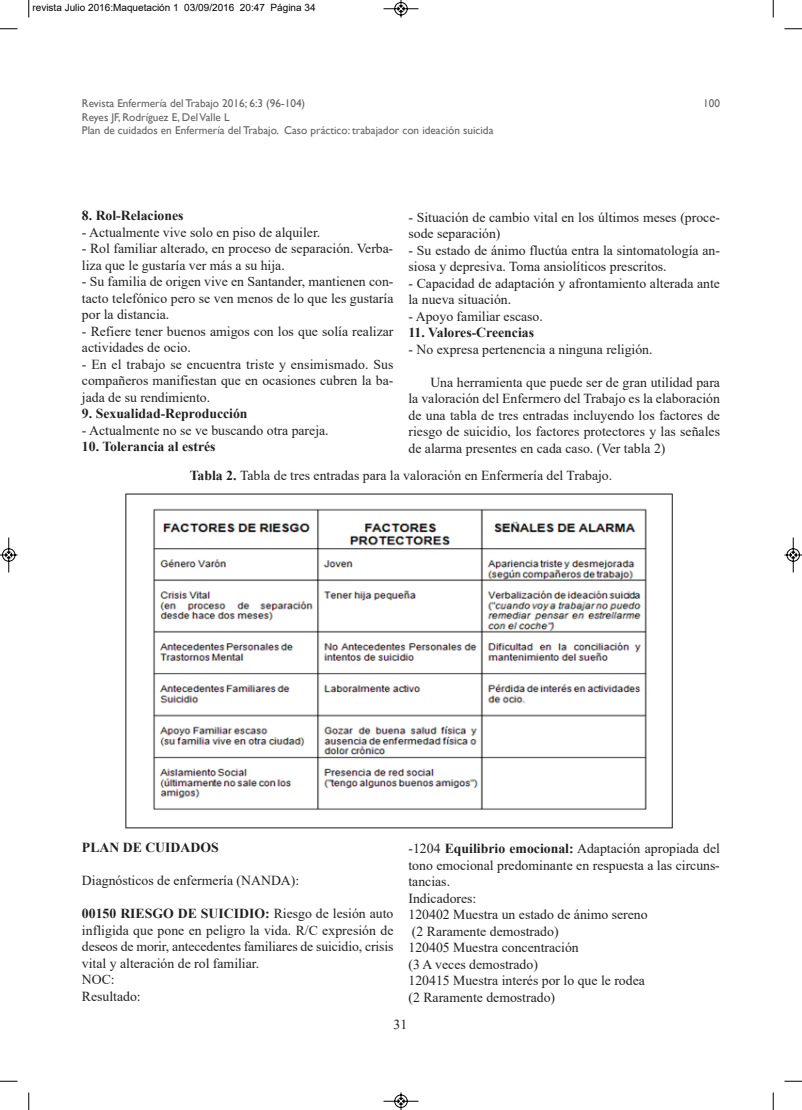
<style>
.page{position:relative;width:802px;height:1110px;background:#fff}
.page>*{position:absolute;margin:0;border:0;box-sizing:border-box;transform-origin:0 0}
.t1{font:13.75px/16.5px "Times New Roman";color:#231f20}
.t2{font:700 13.75px "Times New Roman";color:#231f20}
.t3{font:11.25px/13.5px "Gill Sans";color:#636366}
.t4{font:10px "Arial";color:#000}
.s1{font-weight:700}
</style>
<div class="page">
<img style="left:125px;top:493px;width:548px;height:336px">
<svg style="left:28px;top:0;width:2px;height:18px"></svg>
<svg style="left:0;top:28px;width:18px;height:2px"></svg>
<svg style="left:773px;top:0;width:1px;height:18px"></svg>
<svg style="left:784px;top:28px;width:18px;height:2px"></svg>
<svg style="left:28px;top:1092px;width:2px;height:18px"></svg>
<svg style="left:0;top:1081px;width:18px;height:1px"></svg>
<svg style="left:773px;top:1092px;width:1px;height:18px"></svg>
<svg style="left:784px;top:1081px;width:18px;height:1px"></svg>
<svg style="left:383px;top:0;width:36px;height:18px"></svg>
<svg style="left:383px;top:1092px;width:36px;height:18px"></svg>
<svg style="left:0;top:537px;width:18px;height:36px"></svg>
<svg style="left:784px;top:537px;width:18px;height:36px"></svg>
<p class="t4" style="left:32px;top:2px;width:284px">revista Julio 2016:Maquetación 1 03/09/2016 20:47 Página 34</p>
<p class="t3" style="left:82px;top:97px;width:225px">Revista Enfermería del Trabajo 2016; 6:3 (96-104)</p>
<p class="t3" style="left:703px;top:97px;width:18px">100</p>
<p class="t3" style="left:82px;top:110px;width:413px">Reyes JF, Rodríguez E, DelValle L<br>Plan de cuidados en Enfermería del Trabajo. Caso práctico: trabajador con ideación suicida</p>
<p class="t2" style="left:82px;top:208px;width:103px">8. Rol-Relaciones</p>
<p class="t1" style="left:82px;top:224px;width:240px">- Actualmente vive solo en piso de alquiler.</p>
<p class="t1" style="left:82px;top:240px;width:313px">- Rol familiar alterado, en proceso de separación. Verba&shy;liza que le gustaría ver más a su hija.</p>
<p class="t1" style="left:82px;top:273px;width:313px;text-align:justify">- Su familia de origen vive en Santander, mantienen con&shy;tacto telefónico pero se ven menos de lo que les gustaría por la distancia.</p>
<p class="t1" style="left:82px;top:323px;width:313px">- Refiere tener buenos amigos con los que solía realizar actividades de ocio.</p>
<p class="t1" style="left:82px;top:356px;width:313px;text-align:justify">- En el trabajo se encuentra triste y ensimismado. Sus compañeros manifiestan que en ocasiones cubren la ba&shy;jada de su rendimiento.</p>
<p class="t2" style="left:82px;top:406px;width:167px">9. Sexualidad-Reproducción</p>
<p class="t1" style="left:82px;top:422px;width:248px">- Actualmente no se ve buscando otra pareja.</p>
<p class="t2" style="left:82px;top:439px;width:135px">10. Tolerancia al estrés</p>
<p class="t1" style="left:408px;top:209px;width:313px">- Situación de cambio vital en los últimos meses (proce&shy;sode separación)</p>
<p class="t1" style="left:408px;top:242px;width:313px">- Su estado de ánimo fluctúa entra la sintomatología an&shy;siosa y depresiva. Toma ansiolíticos prescritos.</p>
<p class="t1" style="left:408px;top:275px;width:313px">- Capacidad de adaptación y afrontamiento alterada ante la nueva situación.</p>
<p class="t1" style="left:408px;top:308px;width:136px">- Apoyo familiar escaso.</p>
<p class="t2" style="left:408px;top:325px;width:127px">11. Valores-Creencias</p>
<p class="t1" style="left:408px;top:341px;width:245px">- No expresa pertenencia a ninguna religión.</p>
<p class="t1" style="left:408px;top:374px;width:313px;text-align:justify;text-indent:22px">Una herramienta que puede ser de gran utilidad para la valoración del Enfermero del Trabajo es la elaboración de una tabla de tres entradas incluyendo los factores de riesgo de suicidio, los factores protectores y las señales de alarma presentes en cada caso. (Ver tabla 2)</p>
<p class="t1" style="left:190px;top:467px;width:424px"><span class="s1">Tabla 2.</span> Tabla de tres entradas para la valoración en Enfermería del Trabajo.</p>
<p class="t2" style="left:82px;top:840px;width:138px">PLAN DE CUIDADOS</p>
<p class="t1" style="left:82px;top:872px;width:219px">Diagnósticos de enfermería (NANDA):</p>
<p class="t1" style="left:82px;top:905px;width:313px"><span class="s1">00150 RIESGO DE SUICIDIO:</span> Riesgo de lesión auto infligida que pone en peligro la vida. R/C expresión de deseos de morir, antecedentes familiares de suicidio, crisis vital y alteración de rol familiar.<br>NOC:<br>Resultado:</p>
<p class="t1" style="left:408px;top:840px;width:313px">-1204 <span class="s1">Equilibrio emocional:</span> Adaptación apropiada del tono emocional predominante en respuesta a las circuns&shy;tancias.<br>Indicadores:<br>120402 Muestra un estado de ánimo sereno<br>(2 Raramente demostrado)<br>120405 Muestra concentración<br>(3 A veces demostrado)<br>120415 Muestra interés por lo que le rodea<br>(2 Raramente demostrado)</p>
<p class="t1" style="left:393px;top:1016px;width:15px">31</p>
</div>
